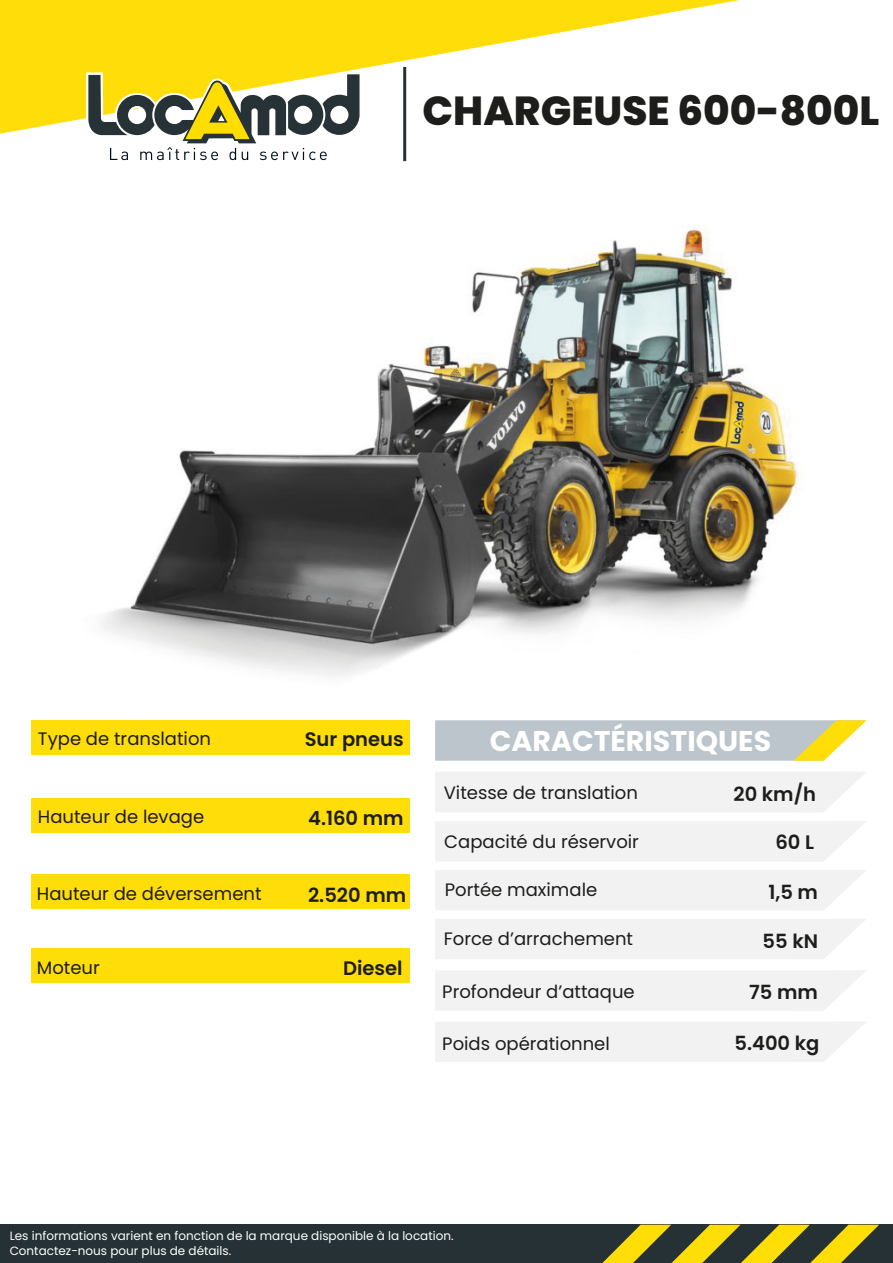
<style>
.page{position:relative;width:893px;height:1263px;background:#fff}
.page>*{position:absolute;margin:0;border:0;box-sizing:border-box;transform-origin:0 0}
.t1{font:800 40.5px "Poppins";color:#1d1d1b}
.t2{font:700 28.5px "Poppins";color:#fff}
.t3{font:600 19.5px "Poppins";color:#1d1d1b}
.t4{font:18px "Poppins";color:#1d1d1b}
.t5{font:12px "Poppins";color:#fff}
</style>
<div class="page">
<svg style="left:0;top:0;width:739px;height:134px;fill:#ffdd08"></svg>
<div style="left:0;top:1225px;width:893px;height:38px;background:#263135"></div>
<svg style="left:86px;top:72px;width:276px;height:88px"></svg>
<svg style="left:602px;top:1225px;width:277px;height:38px"></svg>
<hr style="left:403px;top:67px;width:3px;height:94px;background:#263135">
<img style="left:102px;top:226px;width:699px;height:450px">
<div style="left:435px;top:919px;width:431px;height:40px;background:#f3f2f3"></div>
<svg style="left:435px;top:720px;width:432px;height:41px;background:#c3cac0"></svg>
<div style="left:31px;top:875px;width:379px;height:34px;background:#ffdd08"></div>
<div style="left:31px;top:798px;width:379px;height:35px;background:#ffdd08"></div>
<div style="left:31px;top:720px;width:379px;height:35px;background:#ffdd08"></div>
<div style="left:31px;top:948px;width:379px;height:35px;background:#ffdd08"></div>
<div style="left:435px;top:1022px;width:431px;height:40px;background:#f3f2f3"></div>
<div style="left:435px;top:970px;width:430px;height:41px;background:#f3f2f3"></div>
<div style="left:435px;top:772px;width:431px;height:40px;background:#f3f2f3"></div>
<div style="left:435px;top:821px;width:431px;height:40px;background:#f3f2f3"></div>
<div style="left:435px;top:870px;width:431px;height:40px;background:#f3f2f3"></div>
<p class="t1" style="left:423px;top:87px;width:458px">CHARGEUSE 600-800L</p>
<p class="t4" style="left:38px;top:728px;width:175px">Type de translation</p>
<p class="t2" style="left:490px;top:725px;width:283px">CARACTÉRISTIQUES</p>
<p class="t3" style="left:305px;top:728px;width:100px">Sur pneus</p>
<p class="t4" style="left:38px;top:806px;width:168px">Hauteur de levage</p>
<p class="t4" style="left:37px;top:883px;width:226px">Hauteur de déversement</p>
<p class="t3" style="left:308px;top:807px;width:97px">4.160 mm</p>
<p class="t3" style="left:308px;top:884px;width:100px">2.520 mm</p>
<p class="t4" style="left:37px;top:957px;width:64px">Moteur</p>
<p class="t3" style="left:343px;top:957px;width:61px">Diesel</p>
<p class="t4" style="left:444px;top:782px;width:196px">Vitesse de translation</p>
<p class="t3" style="left:733px;top:783px;width:84px">20 km/h</p>
<p class="t4" style="left:444px;top:831px;width:196px">Capacité du réservoir</p>
<p class="t3" style="left:775px;top:831px;width:40px">60 L</p>
<p class="t4" style="left:445px;top:880px;width:154px">Portée maximale</p>
<p class="t3" style="left:768px;top:880px;width:51px">1,5 m</p>
<p class="t4" style="left:444px;top:928px;width:191px">Force d’arrachement</p>
<p class="t4" style="left:442px;top:981px;width:194px">Profondeur d’attaque</p>
<p class="t4" style="left:442px;top:1033px;width:169px">Poids opérationnel</p>
<p class="t3" style="left:763px;top:930px;width:57px">55 kN</p>
<p class="t3" style="left:749px;top:981px;width:70px">75 mm</p>
<p class="t3" style="left:734px;top:1032px;width:86px">5.400 kg</p>
<p class="t5" style="left:10px;top:1229px;width:445px">Les informations varient en fonction de la marque disponible à la location.</p>
<p class="t5" style="left:10px;top:1244px;width:223px">Contactez-nous pour plus de détails.</p>
</div>
